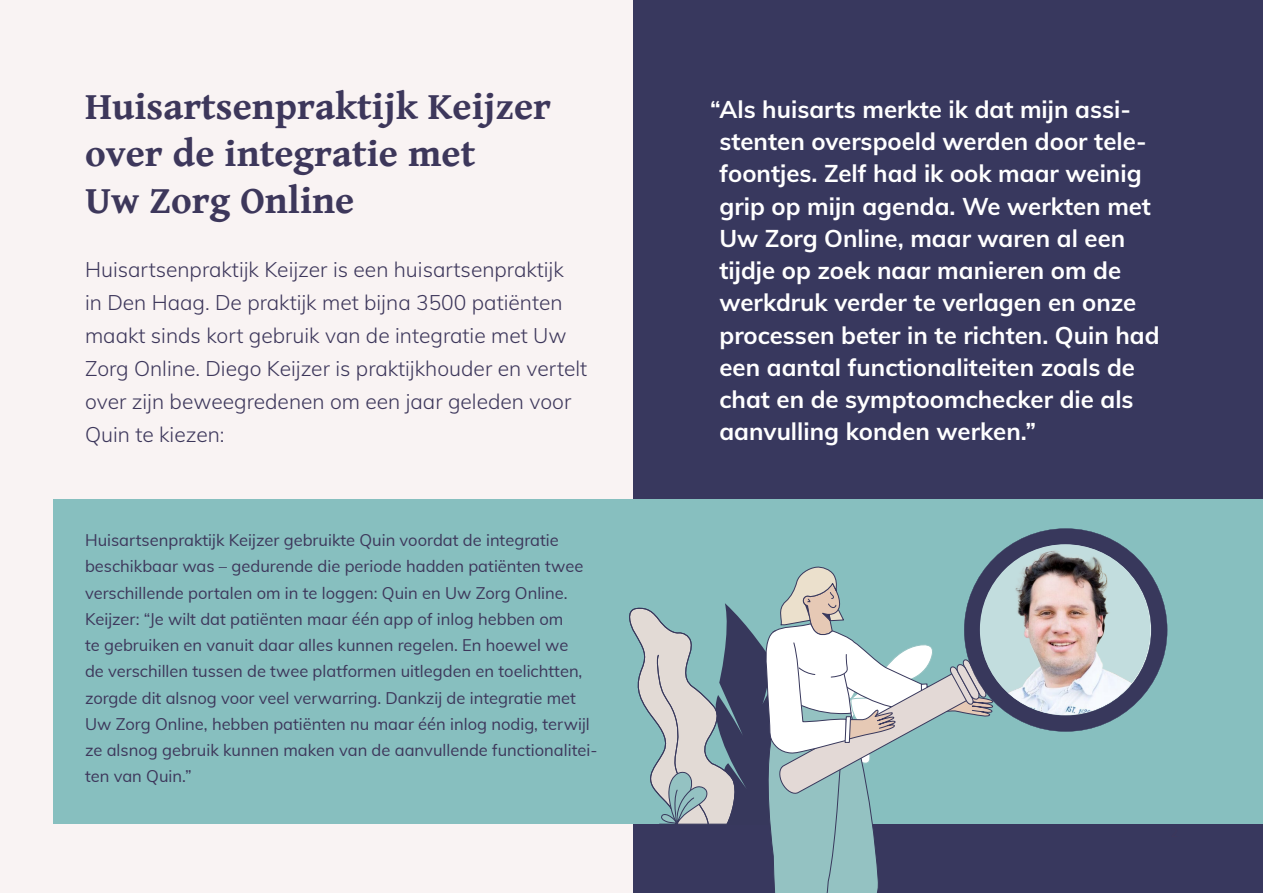
<style>
.page{position:relative;width:1263px;height:893px;background:#f9f3f3}
.page>*{position:absolute;margin:0;border:0;box-sizing:border-box;transform-origin:0 0}
.t1{font:700 39px/46.8px "Gentium Book Basic";color:#3d375b}
.t2{font:700 24px/32.2px "Muli";color:#fff}
.t3{font:300 21px/33px "Muli";color:#3d375b}
.t4{font:16.5px/26.2px "Muli";color:#3d375b}
</style>
<div class="page">
<div style="left:634px;top:0;width:629px;height:893px;background:#38385e"></div>
<div style="left:53px;top:500px;width:1210px;height:324px;background:#87bfbf"></div>
<svg style="left:629px;top:528px;width:538px;height:365px"></svg>
<img style="left:980px;top:544px;width:170px;height:171px">
<h1 class="t1" style="left:85px;top:82px;width:468px">Huisartsenpraktijk Keijzer over de integratie met<br>Uw Zorg Online</h1>
<p class="t2" style="left:719px;top:92px;width:442px;text-indent:-9px">“Als huisarts merkte ik dat mijn assi&shy;stenten overspoeld werden door tele&shy;foontjes. Zelf had ik ook maar weinig grip op mijn agenda. We werkten met Uw Zorg Online, maar waren al een tijdje op zoek naar manieren om de werkdruk verder te verlagen en onze processen beter in te richten. Quin had een aantal functionaliteiten zoals de chat en de symptoomchecker die als aanvulling konden werken.”</p>
<p class="t3" style="left:85px;top:252px;width:504px">Huisartsenpraktijk Keijzer is een huisartsenpraktijk<br>in Den Haag. De praktijk met bijna 3500 patiënten maakt sinds kort gebruik van de integratie met Uw Zorg Online. Diego Keijzer is praktijkhouder en vertelt over zijn beweegredenen om een jaar geleden voor Quin te kiezen:</p>
<p class="t4" style="left:85px;top:526px;width:514px">Huisartsenpraktijk Keijzer gebruikte Quin voordat de integratie beschikbaar was – gedurende die periode hadden patiënten twee verschillende portalen om in te loggen: Quin en Uw Zorg Online.<br>Keijzer: “Je wilt dat patiënten maar één app of inlog hebben om<br>te gebruiken en vanuit daar alles kunnen regelen. En hoewel we<br>de verschillen tussen de twee platformen uitlegden en toelichtten, zorgde dit alsnog voor veel verwarring. Dankzij de integratie met Uw Zorg Online, hebben patiënten nu maar één inlog nodig, terwijl ze alsnog gebruik kunnen maken van de aanvullende functionalitei&shy;ten van Quin.”</p>
</div>
